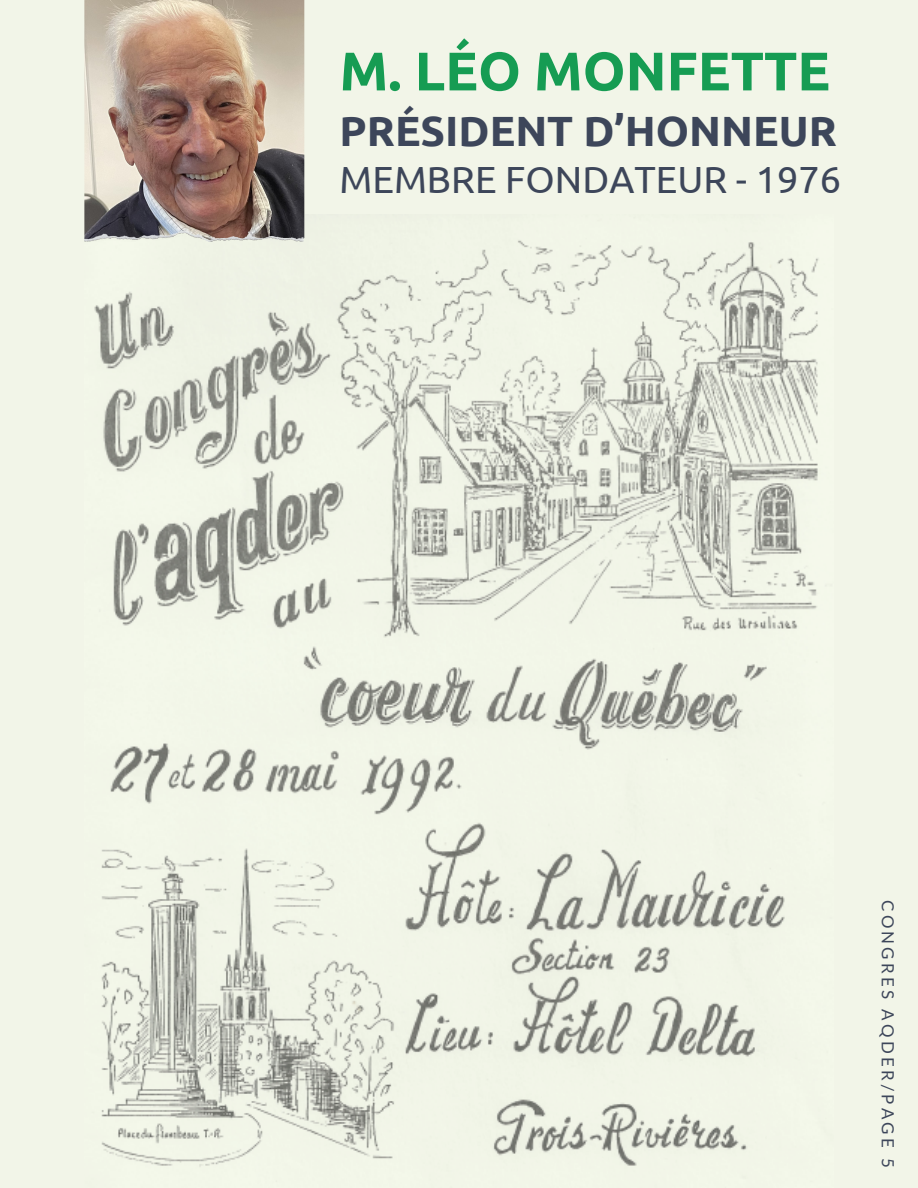
<style>
.page{position:relative;width:918px;height:1188px;background:#f2f5e8}
.page>*{position:absolute;margin:0;border:0;box-sizing:border-box;transform-origin:0 0}
.t1{font:700 54.3px "Ubuntu";color:#169c53}
.t2{font:700 42.3px "Ubuntu";color:#3d465a}
.t3{font:37.8px "Ubuntu";color:#3d465a}
.t4{font:16.8px "Lato";letter-spacing:.19em;color:#3d465a}
</style>
<div class="page">
<img style="left:94px;top:214px;width:725px;height:952px">
<img style="left:84px;top:0;width:220px;height:230px">
<img style="left:84px;top:230px;width:220px;height:12px">
<p class="t1" style="left:340px;top:40px;width:492px">M. LÉO MONFETTE</p>
<p class="t2" style="left:340px;top:106px;width:499px">PRÉSIDENT D’HONNEUR</p>
<p class="t3" style="left:340px;top:158px;width:503px">MEMBRE FONDATEUR - 1976</p>
<h1 class="t4" style="left:898px;top:900px;width:270px;rotate:90deg">CONGRES AQDER/PAGE 5</h1>
</div>
